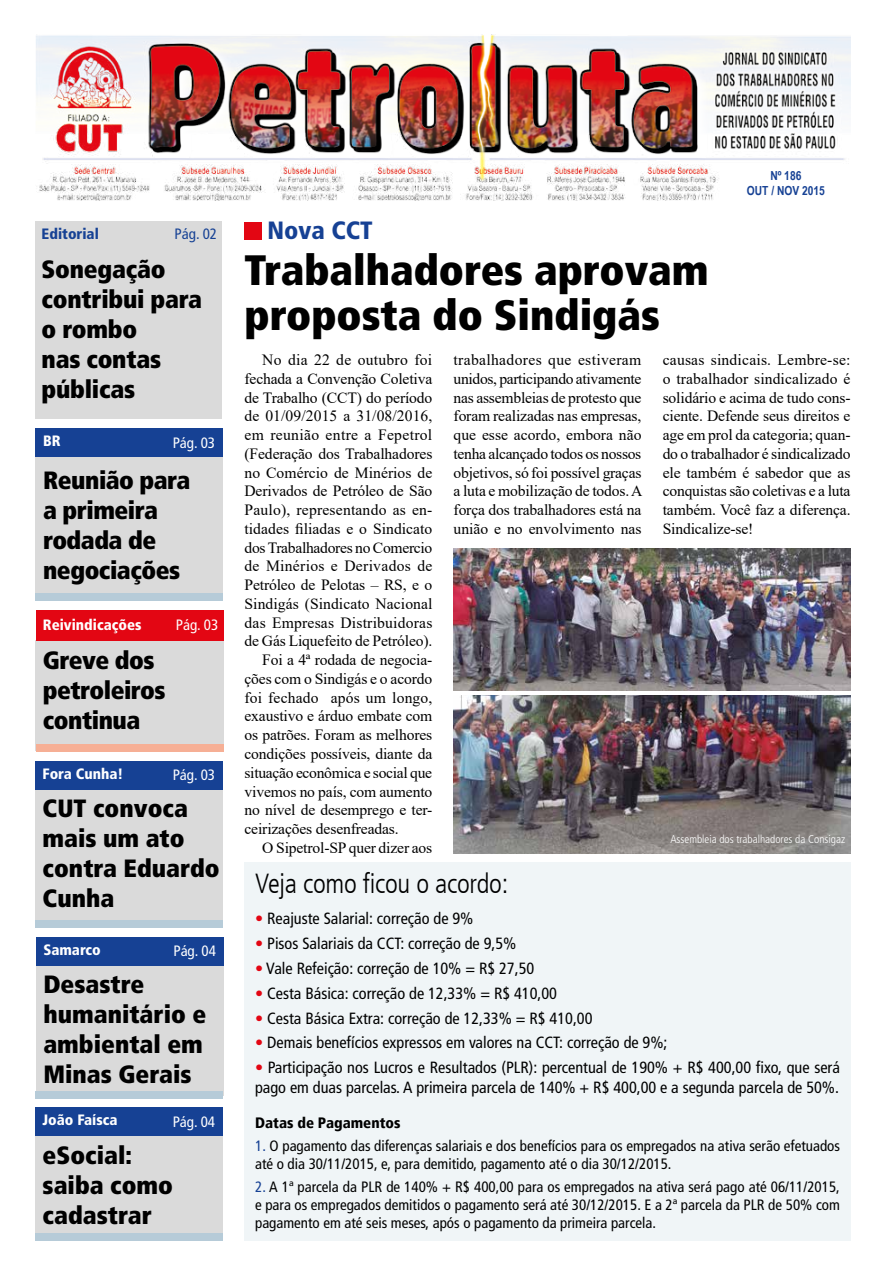
<style>
.page{position:relative;width:886px;height:1276px;background:#fff}
.page>*{position:absolute;margin:0;border:0;box-sizing:border-box;transform-origin:0 0}
.t1{font:900 condensed 42.5px/45px "Frutiger";color:#000}
.t2{font:300 condensed 27.5px "Frutiger LT";letter-spacing:-.01em;color:#000}
.t3{font:900 condensed 25px/30px "Frutiger";letter-spacing:-.01em;color:#000}
.t4{font:900 condensed 25px "Frutiger";color:#164194}
.t5{font:condensed 16.25px/19.5px "Frutiger LT";color:#000}
.t6{font:15.62px/18.8px "Times New Roman";letter-spacing:-.01em;color:#000;text-align:justify}
.t7{font:15.62px "Times New Roman";letter-spacing:.01em;color:#000}
.t8{font:15.62px "Times New Roman";letter-spacing:.02em;color:#000}
.t9{font:15.62px "Times New Roman";letter-spacing:.015em;color:#000}
.t10{font:condensed 15px/18px "Frutiger LT";color:#000}
.t11{font:900 condensed 15px "Frutiger";color:#fff}
.t12{font:condensed 15px "Frutiger";color:#fff}
.t13{font:900 condensed 15px "Frutiger LT";color:#000}
.t14{font:900 condensed 15px "Frutiger";color:#164194}
.t15{font:condensed 15px "Frutiger";color:#164194}
.t16{font:700 12.5px/15px "Arial Narrow";color:#164194;text-align:center}
.t17{font:300 condensed 11.25px "Frutiger";color:#fff}
.s1{color:#e30613}
.s2{color:#164194}
</style>
<div class="page">
<img style="left:36px;top:35px;width:814px;height:165px">
<div style="left:35px;top:221px;width:187px;height:198px;background:#dadada"></div>
<div style="left:245px;top:222px;width:17px;height:17px;background:#e30613"></div>
<div style="left:36px;top:640px;width:188px;height:110px;background:#dadada"></div>
<div style="left:36px;top:610px;width:188px;height:31px;background:#e30613"></div>
<div style="left:36px;top:744px;width:187px;height:8px;background:#f6af95"></div>
<div style="left:36px;top:963px;width:188px;height:132px;background:#dadada"></div>
<div style="left:36px;top:937px;width:188px;height:28px;background:#164194"></div>
<div style="left:35px;top:1091px;width:188px;height:7px;background:#b6cbd8"></div>
<div style="left:244px;top:862px;width:606px;height:378px;background:#f0f5f7"></div>
<div style="left:35px;top:455px;width:188px;height:138px;background:#dadada"></div>
<div style="left:36px;top:428px;width:187px;height:28px;background:#164194"></div>
<div style="left:35px;top:594px;width:188px;height:7px;background:#b6cbd8"></div>
<div style="left:35px;top:788px;width:188px;height:133px;background:#dadada"></div>
<div style="left:35px;top:761px;width:188px;height:28px;background:#164194"></div>
<div style="left:35px;top:920px;width:188px;height:7px;background:#b6cbd8"></div>
<img style="left:454px;top:696px;width:396px;height:157px">
<div style="left:35px;top:1134px;width:188px;height:103px;background:#dadada"></div>
<div style="left:35px;top:1107px;width:188px;height:29px;background:#164194"></div>
<div style="left:35px;top:1233px;width:188px;height:7px;background:#b6cbd8"></div>
<img style="left:454px;top:548px;width:396px;height:142px">
<p class="t16" style="left:747px;top:168px;width:80px">Nº 186<br>OUT / NOV 2015</p>
<h3 class="t4" style="left:268px;top:215px;width:107px">Nova CCT</h3>
<p class="t14" style="left:42px;top:225px;width:59px">Editorial</p>
<p class="t15" style="left:175px;top:225px;width:44px">Pág. 02</p>
<h3 class="t3" style="left:42px;top:254px;width:162px">Sonegação contribui para o rombo<br>nas contas públicas</h3>
<h1 class="t1" style="left:244px;top:247px;width:466px">Trabalhadores aprovam proposta do Sindigás</h1>
<p class="t9" style="left:262px;top:349px;width:171px">No dia 22 de outubro foi</p>
<p class="t6" style="left:244px;top:369px;width:189px">fechada a Convenção Coletiva</p>
<p class="t6" style="left:244px;top:387px;width:189px">de Trabalho (CCT) do período</p>
<p class="t6" style="left:244px;top:406px;width:189px">de 01/09/2015 a 31/08/2016,</p>
<p class="t8" style="left:244px;top:424px;width:189px">em reunião entre a Fepetrol</p>
<p class="t6" style="left:244px;top:444px;width:189px">(Federação dos Trabalhadores</p>
<p class="t6" style="left:244px;top:462px;width:189px">no Comércio de Minérios de</p>
<p class="t6" style="left:244px;top:481px;width:189px">Derivados de Petróleo de São</p>
<p class="t7" style="left:244px;top:499px;width:189px">Paulo), representando as en-</p>
<p class="t6" style="left:244px;top:519px;width:189px">tidades filiadas e o Sindicato</p>
<p class="t6" style="left:244px;top:537px;width:189px">dos Trabalhadores no Comercio</p>
<p class="t8" style="left:244px;top:555px;width:189px">de Minérios e Derivados de</p>
<p class="t6" style="left:244px;top:575px;width:189px">Petróleo de Pelotas – RS, e o</p>
<p class="t6" style="left:244px;top:594px;width:189px">Sindigás (Sindicato Nacional</p>
<p class="t9" style="left:244px;top:611px;width:189px">das Empresas Distribuidoras</p>
<p class="t6" style="left:244px;top:631px;width:189px">de Gás Liquefeito de Petróleo).</p>
<p class="t6" style="left:262px;top:650px;width:172px">Foi a 4ª rodada de negocia-</p>
<p class="t6" style="left:244px;top:669px;width:189px">ções com o Sindigás e o acordo</p>
<p class="t7" style="left:244px;top:686px;width:189px">foi fechado após um longo,</p>
<p class="t6" style="left:244px;top:706px;width:189px">exaustivo e árduo embate com</p>
<p class="t6" style="left:244px;top:725px;width:189px">os patrões. Foram as melhores</p>
<p class="t6" style="left:244px;top:744px;width:189px">condições possíveis, diante da</p>
<p class="t6" style="left:244px;top:762px;width:189px">situação econômica e social que</p>
<p class="t6" style="left:244px;top:781px;width:189px">vivemos no país, com aumento</p>
<p class="t6" style="left:244px;top:800px;width:189px">no nível de desemprego e ter-</p>
<p class="t6" style="left:244px;top:819px;width:156px">ceirizações desenfreadas.</p>
<p class="t6" style="left:262px;top:837px;width:172px">O Sipetrol-SP quer dizer aos</p>
<p class="t6" style="left:663px;top:350px;width:189px">causas sindicais. Lembre-se: o trabalhador sindicalizado é solidário e acima de tudo cons&shy;ciente. Defende seus direitos e age em prol da categoria; quan&shy;do o trabalhador é sindicalizado ele também é sabedor que as conquistas são coletivas e a luta também. Você faz a diferença.<br>Sindicalize-se!</p>
<p class="t6" style="left:454px;top:350px;width:190px">trabalhadores que estiveram unidos, participando ativamente nas assembleias de protesto que foram realizadas nas empresas, que esse acordo, embora não tenha alcançado todos os nossos objetivos, só foi possível graças a luta e mobilização de todos. A força dos trabalhadores está na união e no envolvimento nas</p>
<p class="t11" style="left:43px;top:432px;width:19px">BR</p>
<h3 class="t3" style="left:43px;top:465px;width:149px">Reunião para a primeira rodada de negociações</h3>
<p class="t12" style="left:173px;top:434px;width:44px">Pág. 03</p>
<p class="t11" style="left:43px;top:616px;width:100px">Reivindicações</p>
<p class="t12" style="left:176px;top:616px;width:44px">Pág. 03</p>
<h3 class="t3" style="left:43px;top:645px;width:124px">Greve dos petroleiros continua</h3>
<p class="t11" style="left:43px;top:764px;width:82px">Fora Cunha!</p>
<h3 class="t3" style="left:43px;top:793px;width:178px">CUT convoca mais um ato contra Eduardo<br>Cunha</h3>
<p class="t12" style="left:173px;top:766px;width:44px">Pág. 03</p>
<p class="t17" style="left:670px;top:833px;width:176px">Assembleia dos trabalhadores da Consigaz</p>
<h2 class="t2" style="left:255px;top:868px;width:255px">Veja como ficou o acordo:</h2>
<p class="t11" style="left:43px;top:940px;width:59px">Samarco</p>
<h3 class="t3" style="left:43px;top:969px;width:164px">Desastre humanitário e ambiental em<br>Minas Gerais</h3>
<p class="t12" style="left:173px;top:942px;width:44px">Pág. 04</p>
<p class="t11" style="left:43px;top:1111px;width:76px">João Faísca</p>
<h3 class="t3" style="left:43px;top:1140px;width:132px">eSocial: saiba como cadastrar</h3>
<p class="t12" style="left:173px;top:1113px;width:44px">Pág. 04</p>
<p class="t5" style="left:255px;top:909px;width:220px"><span class="s1">•</span> Reajuste Salarial: correção de 9%</p>
<p class="t5" style="left:255px;top:933px;width:263px"><span class="s1">•</span> Pisos Salariais da CCT: correção de 9,5%</p>
<p class="t5" style="left:255px;top:958px;width:281px"><span class="s1">•</span> Vale Refeição: correção de 10% = R$ 27,50</p>
<p class="t5" style="left:255px;top:983px;width:303px"><span class="s1">•</span> Cesta Básica: correção de 12,33% = R$ 410,00</p>
<p class="t5" style="left:255px;top:1008px;width:339px"><span class="s1">•</span> Cesta Básica Extra: correção de 12,33% = R$ 410,00</p>
<p class="t5" style="left:255px;top:1033px;width:414px"><span class="s1">•</span> Demais benefícios expressos em valores na CCT: correção de 9%;</p>
<p class="t5" style="left:255px;top:1058px;width:586px"><span class="s1">•</span> Participação nos Lucros e Resultados (PLR): percentual de 190% + R$ 400,00 fixo, que será pago em duas parcelas. A primeira parcela de 140% + R$ 400,00 e a segunda parcela de 50%.</p>
<p class="t13" style="left:255px;top:1113px;width:147px">Datas de Pagamentos</p>
<p class="t10" style="left:255px;top:1137px;width:586px"><span class="s2">1.</span> O pagamento das diferenças salariais e dos benefícios para os empregados na ativa serão efetuados até o dia 30/11/2015, e, para demitido, pagamento até o dia 30/12/2015.</p>
<p class="t10" style="left:255px;top:1178px;width:586px;text-align:justify"><span class="s2">2.</span> A 1ª parcela da PLR de 140% + R$ 400,00 para os empregados na ativa será pago até 06/11/2015, e para os empregados demitidos o pagamento será até 30/12/2015. E a 2ª parcela da PLR de 50% com pagamento em até seis meses, após o pagamento da primeira parcela.</p>
</div>
